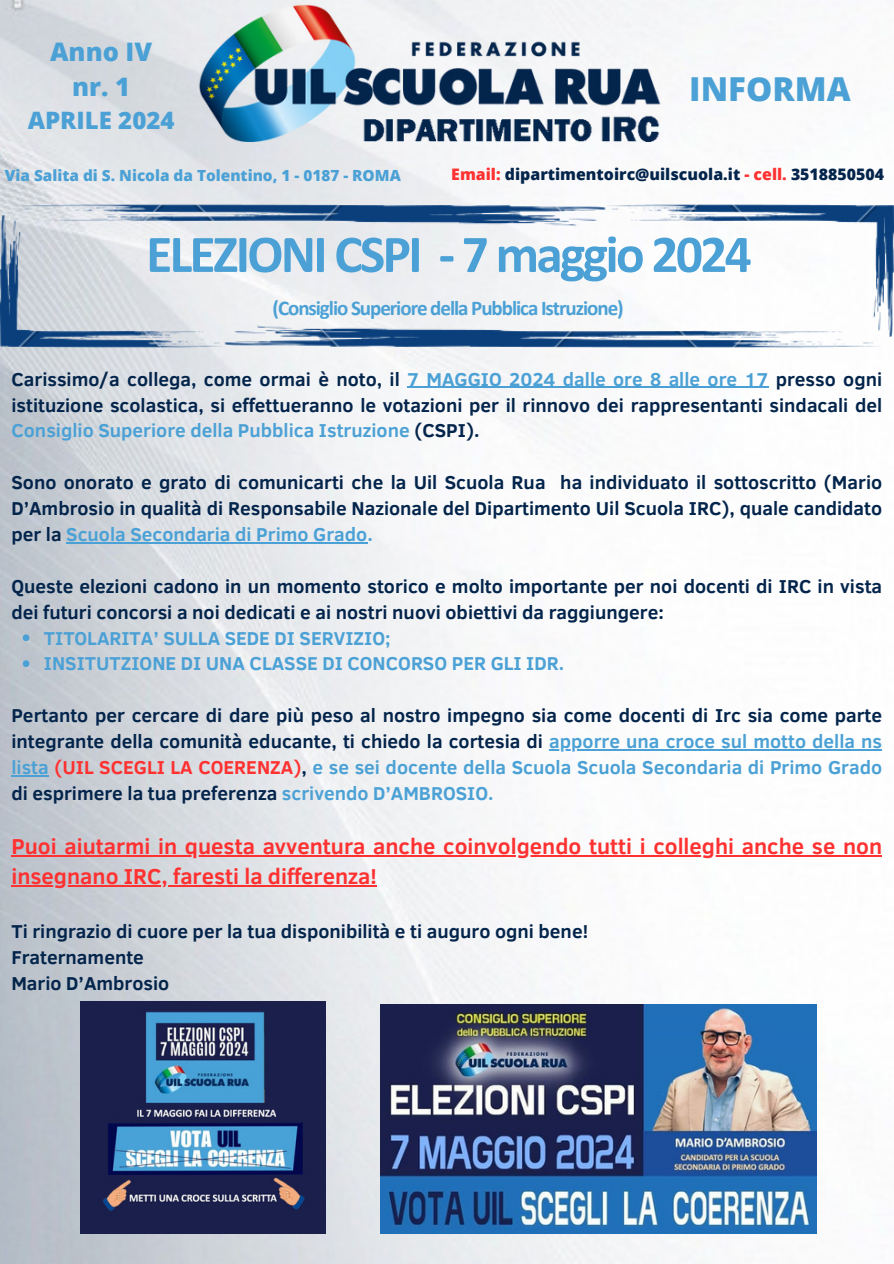
<style>
.page{position:relative;width:894px;height:1264px;background:#fff}
.page>*{position:absolute;margin:0;border:0;box-sizing:border-box;transform-origin:0 0}
.t1{font:700 53.4px "Calibri";letter-spacing:-.05em;color:#4ba1d5}
.t2{font:800 33px "Open Sans";color:#4ba1d5}
.t3{font:800 25.5px/34.8px "Open Sans";color:#4ba1d5;text-align:center}
.t4{font:800 24px "Open Sans";color:#4ba1d5}
.t5{font:700 22.05px "Clear Sans";color:#ff3131}
.t6{font:700 21px "Calibri";letter-spacing:-.05em;color:#4ba1d5}
.t7{font:700 19.05px/25.8px "Clear Sans";color:#03244b}
.t8{font:700 19.05px/25.8px "Clear Sans";color:#4ba1d5}
.t9{font:800 15.9px "Open Sans";color:#03244b}
.t10{font:800 15.3px "Open Sans";color:#4ba1d5}
.s1{color:#ff3131}
.s2{color:#4ba1d5}
.s3{color:#03244b}
</style>
<div class="page">
<img style="left:0;top:0;width:882px;height:1263px">
<hr style="left:407px;top:387px;width:361px;height:1px;background:#4ba1d5">
<hr style="left:66px;top:542px;width:301px;height:1px;background:#4ba1d5">
<svg style="left:23px;top:634px;width:6px;height:7px"></svg>
<svg style="left:23px;top:660px;width:6px;height:7px"></svg>
<hr style="left:549px;top:749px;width:333px;height:1px;background:#4ba1d5">
<hr style="left:11px;top:775px;width:38px;height:1px;background:#4ba1d5">
<hr style="left:11px;top:855px;width:870px;height:1px;background:#ff3131">
<hr style="left:11px;top:885px;width:366px;height:1px;background:#ff3131">
<img style="left:187px;top:0;width:486px;height:153px">
<img style="left:0;top:204px;width:893px;height:143px">
<img style="left:80px;top:1001px;width:246px;height:232px">
<img style="left:381px;top:1004px;width:435px;height:228px">
<p class="t3" style="left:50px;top:34px;width:104px">Anno IV nr. 1</p>
<p class="t4" style="left:28px;top:103px;width:148px">APRILE 2024</p>
<p class="t2" style="left:689px;top:66px;width:163px">INFORMA</p>
<p class="t10" style="left:5px;top:164px;width:397px">Via Salita di S. Nicola da Tolentino, 1 - 0187 - ROMA</p>
<p class="t9" style="left:451px;top:163px;width:434px"><span class="s1">Email:</span> dipartimentoirc@uilscuola.it <span class="s1">- cell.</span> 3518850504</p>
<h4 class="t1" style="left:146px;top:232px;width:607px">ELEZIONI CSPI - 7 maggio 2024</h4>
<h4 class="t6" style="left:272px;top:299px;width:352px">(Consiglio Superiore della Pubblica Istruzione)</h4>
<p class="t7" style="left:11px;top:365px;width:872px;text-align:justify">Carissimo/a collega, come ormai è noto, il <span class="s2">7 MAGGIO 2024 dalle ore 8 alle ore 17</span> presso ogni istituzione scolastica, si effettueranno le votazioni per il rinnovo dei rappresentanti sindacali del <span class="s2">Consiglio Superiore della Pubblica Istruzione</span> (CSPI).</p>
<h2 class="t7" style="left:11px;top:468px;width:872px;text-align:justify">Sono onorato e grato di comunicarti che la Uil Scuola Rua ha individuato il sottoscritto (Mario D’Ambrosio in qualità di Responsabile Nazionale del Dipartimento Uil Scuola IRC), quale candidato per la <span class="s2">Scuola Secondaria di Primo Grado.</span></h2>
<h1 class="t7" style="left:11px;top:572px;width:872px">Queste elezioni cadono in un momento storico e molto importante per noi docenti di IRC in vista dei futuri concorsi a noi dedicati e ai nostri nuovi obiettivi da raggiungere:</h1>
<p class="t8" style="left:44px;top:624px;width:348px">TITOLARITA’ SULLA SEDE DI SERVIZIO;</p>
<p class="t8" style="left:44px;top:650px;width:521px">INSITUTZIONE DI UNA CLASSE DI CONCORSO PER GLI IDR.</p>
<p class="t7" style="left:11px;top:701px;width:872px">Pertanto per cercare di dare più peso al nostro impegno sia come docenti di Irc sia come parte integrante della comunità educante, ti chiedo la cortesia di <span class="s2">apporre una croce sul motto della ns</span></p>
<h3 class="t8" style="left:11px;top:753px;width:872px">lista <span class="s1">(UIL SCEGLI LA COERENZA)</span><span class="s3">,</span> e se sei docente della Scuola Scuola Secondaria di Primo Grado <span class="s3">di esprimere la tua preferenza</span> scrivendo D’AMBROSIO.</h3>
<h4 class="t5" style="left:11px;top:830px;width:872px">Puoi aiutarmi in questa avventura anche coinvolgendo tutti i colleghi anche se non</h4>
<h4 class="t5" style="left:11px;top:860px;width:367px">insegnano IRC, faresti la differenza!</h4>
<h4 class="t7" style="left:11px;top:917px;width:578px">Ti ringrazio di cuore per la tua disponibilità e ti auguro ogni bene!</h4>
<h4 class="t7" style="left:11px;top:943px;width:159px">Fraternamente<br>Mario D’Ambrosio</h4>
</div>
